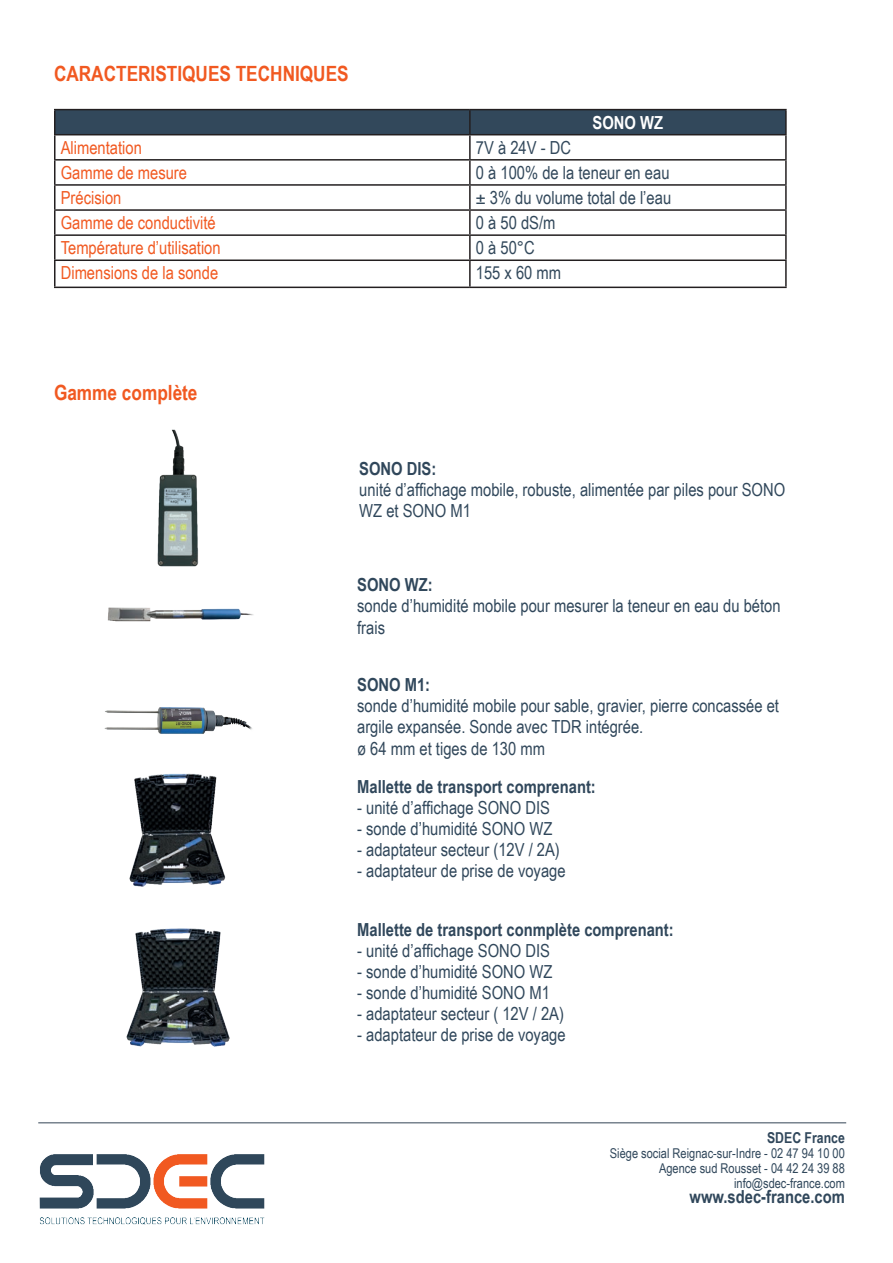
<style>
.page{position:relative;width:893px;height:1263px;background:#fff}
.page>*{position:absolute;margin:0;border:0;box-sizing:border-box;transform-origin:0 0}
.t1{font:700 21px "Arial Narrow";color:#f15921}
.t2{font:18px/21px "Arial Narrow";color:#30475b}
.t3{font:700 18px "Arial Narrow";color:#30475b}
.t4{font:18px "Arial Narrow";color:#f15921}
.t5{font:18px "Arial Narrow";color:#32485b}
.t6{font:700 18px "Arial Narrow";color:#fff}
.t7{font:700 15px "Arial Narrow";color:#30475b}
.t8{font:13.5px/15px "Arial Narrow";color:#30475b;text-align:right}
</style>
<div class="page">
<img style="left:39px;top:1154px;width:226px;height:71px">
<hr style="left:38px;top:1122px;width:808px;height:1px;background:#344455">
<div style="left:56px;top:110px;width:729px;height:24px;background:#32485b"></div>
<hr style="left:54px;top:109px;width:416px;height:1px;background:#231f20">
<hr style="left:54px;top:110px;width:2px;height:24px;background:#231f20">
<hr style="left:470px;top:109px;width:317px;height:1px;background:#231f20">
<hr style="left:469px;top:110px;width:2px;height:24px;background:#231f20">
<hr style="left:785px;top:110px;width:2px;height:24px;background:#231f20">
<hr style="left:54px;top:134px;width:416px;height:1px;background:#231f20">
<hr style="left:54px;top:135px;width:2px;height:24px;background:#231f20">
<hr style="left:470px;top:134px;width:317px;height:1px;background:#231f20">
<hr style="left:469px;top:135px;width:2px;height:24px;background:#231f20">
<hr style="left:785px;top:135px;width:2px;height:24px;background:#231f20">
<hr style="left:54px;top:159px;width:416px;height:2px;background:#231f20">
<hr style="left:54px;top:161px;width:2px;height:23px;background:#231f20">
<hr style="left:470px;top:159px;width:317px;height:2px;background:#231f20">
<hr style="left:469px;top:161px;width:2px;height:23px;background:#231f20">
<hr style="left:785px;top:161px;width:2px;height:23px;background:#231f20">
<hr style="left:54px;top:184px;width:416px;height:2px;background:#231f20">
<hr style="left:54px;top:186px;width:2px;height:23px;background:#231f20">
<hr style="left:470px;top:184px;width:317px;height:2px;background:#231f20">
<hr style="left:469px;top:186px;width:2px;height:23px;background:#231f20">
<hr style="left:785px;top:186px;width:2px;height:23px;background:#231f20">
<hr style="left:54px;top:209px;width:416px;height:2px;background:#231f20">
<hr style="left:54px;top:211px;width:2px;height:23px;background:#231f20">
<hr style="left:470px;top:209px;width:317px;height:2px;background:#231f20">
<hr style="left:469px;top:211px;width:2px;height:23px;background:#231f20">
<hr style="left:785px;top:211px;width:2px;height:23px;background:#231f20">
<hr style="left:54px;top:234px;width:416px;height:2px;background:#231f20">
<hr style="left:54px;top:236px;width:2px;height:23px;background:#231f20">
<hr style="left:470px;top:234px;width:317px;height:2px;background:#231f20">
<hr style="left:469px;top:236px;width:2px;height:23px;background:#231f20">
<hr style="left:785px;top:236px;width:2px;height:23px;background:#231f20">
<hr style="left:54px;top:259px;width:416px;height:2px;background:#231f20">
<hr style="left:54px;top:261px;width:2px;height:26px;background:#231f20">
<hr style="left:470px;top:259px;width:317px;height:2px;background:#231f20">
<hr style="left:469px;top:261px;width:2px;height:26px;background:#231f20">
<hr style="left:785px;top:261px;width:2px;height:26px;background:#231f20">
<hr style="left:54px;top:287px;width:416px;height:1px;background:#231f20">
<hr style="left:470px;top:287px;width:317px;height:1px;background:#231f20">
<img style="left:157px;top:429px;width:42px;height:138px">
<img style="left:107px;top:607px;width:147px;height:15px">
<img style="left:104px;top:707px;width:148px;height:27px">
<img style="left:129px;top:773px;width:97px;height:114px">
<img style="left:126px;top:928px;width:104px;height:118px">
<p class="t1" style="left:54px;top:58px;width:296px">CARACTERISTIQUES TECHNIQUES</p>
<p class="t6" style="left:593px;top:109px;width:72px">SONO WZ</p>
<p class="t4" style="left:61px;top:134px;width:83px">Alimentation</p>
<p class="t5" style="left:476px;top:134px;width:97px">7V à 24V - DC</p>
<p class="t4" style="left:61px;top:159px;width:128px">Gamme de mesure</p>
<p class="t5" style="left:476px;top:159px;width:195px">0 à 100% de la teneur en eau</p>
<p class="t4" style="left:61px;top:184px;width:62px">Précision</p>
<p class="t5" style="left:476px;top:184px;width:197px">± 3% du volume total de l’eau</p>
<p class="t4" style="left:61px;top:210px;width:157px">Gamme de conductivité</p>
<p class="t5" style="left:476px;top:210px;width:81px">0 à 50 dS/m</p>
<p class="t4" style="left:61px;top:235px;width:161px">Température d’utilisation</p>
<p class="t5" style="left:476px;top:235px;width:60px">0 à 50°C</p>
<p class="t4" style="left:61px;top:260px;width:159px">Dimensions de la sonde</p>
<p class="t5" style="left:476px;top:260px;width:87px">155 x 60 mm</p>
<p class="t1" style="left:54px;top:377px;width:145px">Gamme complète</p>
<p class="t3" style="left:359px;top:455px;width:79px">SONO DIS:</p>
<p class="t2" style="left:359px;top:479px;width:427px">unité d’affichage mobile, robuste, alimentée par piles pour SONO<br>WZ et SONO M1</p>
<p class="t3" style="left:357px;top:571px;width:77px">SONO WZ:</p>
<p class="t2" style="left:357px;top:595px;width:425px">sonde d’humidité mobile pour mesurer la teneur en eau du béton frais</p>
<p class="t3" style="left:357px;top:671px;width:74px">SONO M1:</p>
<p class="t2" style="left:357px;top:695px;width:423px">sonde d’humidité mobile pour sable, gravier, pierre concassée et argile expansée. Sonde avec TDR intégrée.</p>
<p class="t5" style="left:357px;top:735px;width:189px">ø 64 mm et tiges de 130 mm</p>
<p class="t3" style="left:357px;top:773px;width:240px">Mallette de transport comprenant:</p>
<p class="t2" style="left:357px;top:796px;width:194px">- unité d’affichage SONO DIS</p>
<p class="t2" style="left:357px;top:817px;width:197px">- sonde d’humidité SONO WZ</p>
<p class="t2" style="left:357px;top:838px;width:204px">- adaptateur secteur (12V / 2A)</p>
<p class="t2" style="left:357px;top:859px;width:210px">- adaptateur de prise de voyage</p>
<p class="t3" style="left:357px;top:916px;width:318px">Mallette de transport conmplète comprenant:</p>
<p class="t2" style="left:357px;top:939px;width:194px">- unité d’affichage SONO DIS</p>
<p class="t2" style="left:357px;top:960px;width:197px">- sonde d’humidité SONO WZ</p>
<p class="t2" style="left:357px;top:981px;width:194px">- sonde d’humidité SONO M1</p>
<p class="t2" style="left:357px;top:1002px;width:208px">- adaptateur secteur ( 12V / 2A)</p>
<p class="t2" style="left:357px;top:1023px;width:210px">- adaptateur de prise de voyage</p>
<p class="t7" style="left:767px;top:1126px;width:79px">SDEC France</p>
<p class="t8" style="left:610px;top:1145px;width:237px">Siège social Reignac-sur-Indre - 02 47 94 10 00<br>Agence sud Rousset - 04 42 24 39 88 info@sdec-france.com</p>
<p class="t3" style="left:690px;top:1183px;width:157px">www.sdec-france.com</p>
</div>
